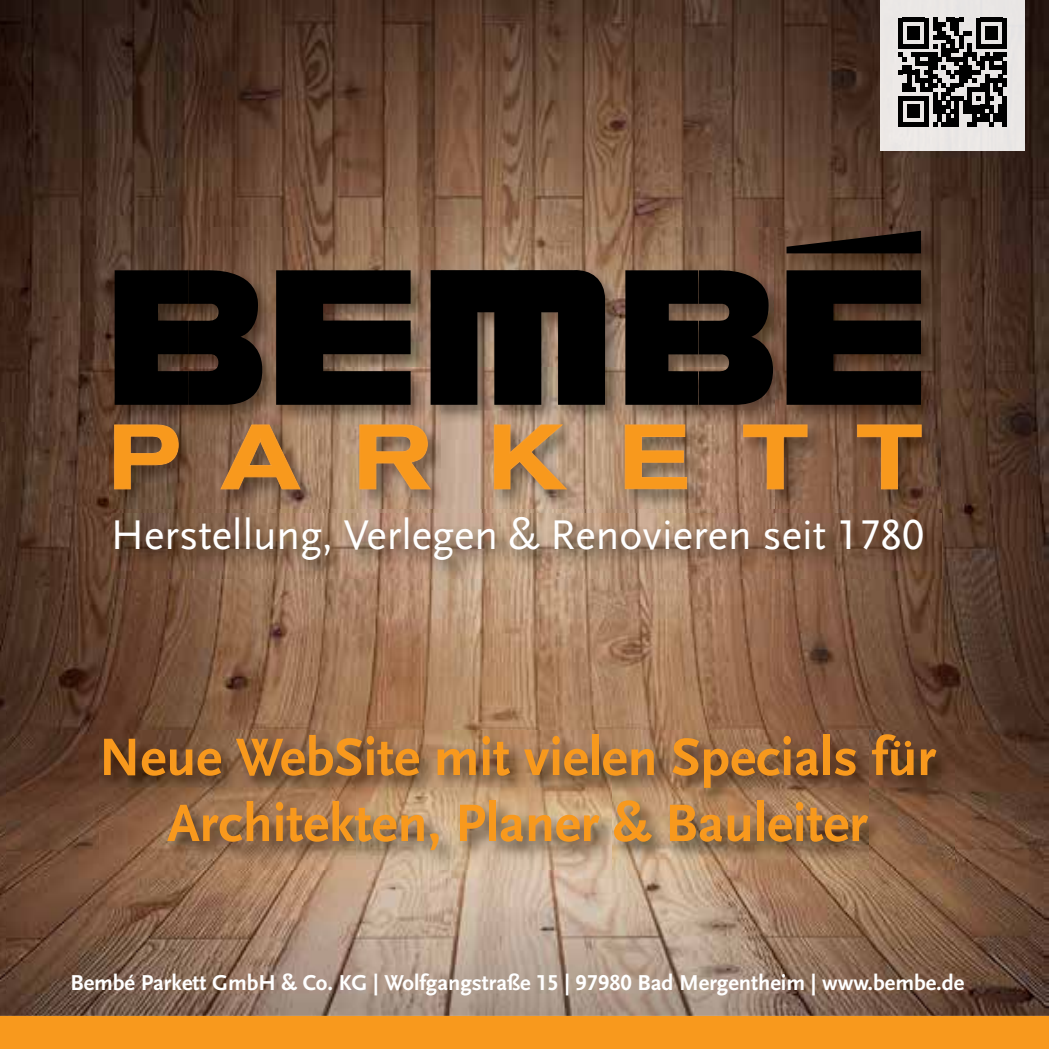
<style>
.page{position:relative;width:1049px;height:1049px;background:#fff}
.page>*{position:absolute;margin:0;border:0;box-sizing:border-box;transform-origin:0 0}
.t1{font:700 55px/66px "Scala Sans LF";color:#f8991d;text-align:center}
.t2{font:43.25px "Scala Sans LF";color:#fff}
.t3{font:700 22.5px "Scala Sans LF";color:#fff}
</style>
<div class="page">
<img style="left:0;top:0;width:1049px;height:1016px">
<img style="left:110px;top:227px;width:830px;height:282px">
<svg style="left:276px;top:270px;width:135px;height:135px;background:#15110d"></svg>
<svg style="left:786px;top:231px;width:135px;height:22px;background:#261b14"></svg>
<svg style="left:786px;top:270px;width:135px;height:135px;background:#0e0a07"></svg>
<svg style="left:431px;top:269px;width:174px;height:136px;background:#16120f"></svg>
<svg style="left:115px;top:267px;width:148px;height:138px;background:#110c09"></svg>
<svg style="left:625px;top:267px;width:148px;height:138px;background:#16100d"></svg>
<svg style="left:114px;top:424px;width:65px;height:65px;background:#b47427"></svg>
<svg style="left:220px;top:424px;width:81px;height:66px;background:#bb7e38"></svg>
<svg style="left:359px;top:424px;width:72px;height:65px;background:#d18b36"></svg>
<svg style="left:494px;top:424px;width:73px;height:65px;background:#d09246"></svg>
<svg style="left:625px;top:424px;width:62px;height:65px;background:#d38c33"></svg>
<svg style="left:743px;top:424px;width:64px;height:65px;background:#b57939"></svg>
<svg style="left:857px;top:424px;width:65px;height:65px;background:#a3682a"></svg>
<img style="left:100px;top:730px;width:855px;height:139px">
<img style="left:0;top:423px;width:6px;height:570px">
<div style="left:880px;top:0;width:144px;height:151px;background:#eae7e5"></div>
<svg style="left:898px;top:18px;width:109px;height:108px;background:#5e5d5c"></svg>
<div style="left:1002px;top:61px;width:5px;height:13px;background:#000"></div>
<div style="left:1002px;top:79px;width:5px;height:8px;background:#000"></div>
<div style="left:1002px;top:96px;width:5px;height:30px;background:#000"></div>
<div style="left:0;top:1017px;width:1049px;height:31px;background:#f8991d"></div>
<hr style="left:0;top:1016px;width:1049px;height:2px;background:#f8991d">
<hr style="left:0;top:1046px;width:1049px;height:3px;background:#f8991d">
<img style="left:111px;top:513px;width:831px;height:65px">
<h2 class="t2" style="left:111px;top:511px;width:814px">Herstellung, Verlegen &amp; Renovieren seit 1780</h2>
<h1 class="t1" style="left:99px;top:725px;width:839px">Neue WebSite mit vielen Specials für<br>Architekten, Planer &amp; Bauleiter</h1>
<p class="t3" style="left:70px;top:970px;width:895px">Bembé Parkett GmbH &amp; Co. KG | Wolfgangstraße 15 | 97980 Bad Mergentheim | www.bembe.de</p>
</div>
